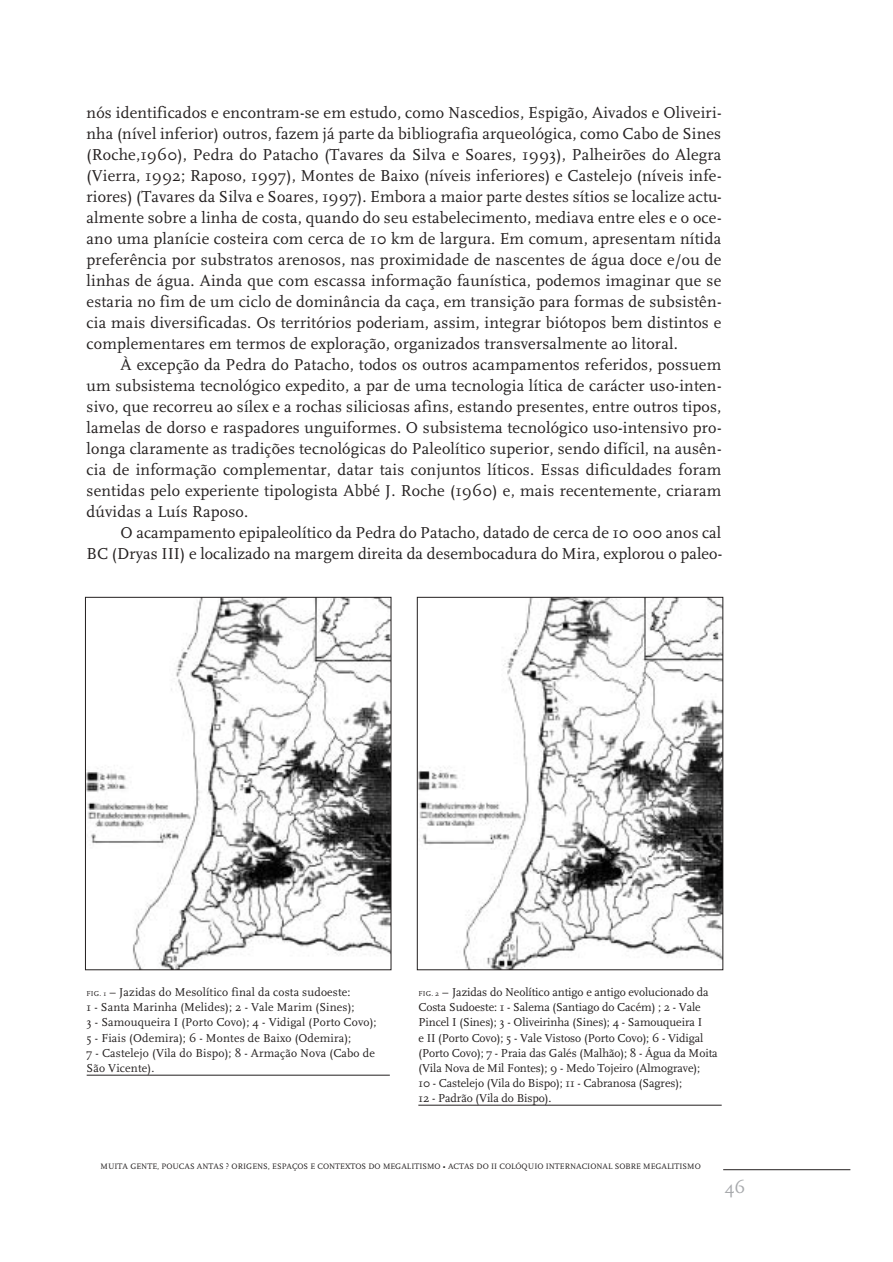
<style>
.page{position:relative;width:893px;height:1262px;background:#fff}
.page>*{position:absolute;margin:0;border:0;box-sizing:border-box;transform-origin:0 0}
.t1{font:18px "FF Scala";color:#a7a9ac}
.t2{font:16.5px/21px "FF Scala";letter-spacing:.005em;color:#231f1f;text-align:justify}
.t3{font:12px/15px "FF Scala";letter-spacing:-.005em;color:#231f1f}
.t4{font:8.25px "FF Scala";color:#231f1f}
.s1{font-size:7.5px}
</style>
<div class="page">
<hr style="left:723px;top:1169px;width:127px;height:1px;background:#231f1f">
<img style="left:87px;top:599px;width:302px;height:369px">
<div style="left:85px;top:597px;width:306px;height:373px;border:1px solid #231f1f"></div>
<img style="left:419px;top:599px;width:302px;height:369px">
<div style="left:417px;top:597px;width:306px;height:373px;border:1px solid #231f1f"></div>
<hr style="left:87px;top:1074px;width:303px;height:1px;background:#231f1f">
<hr style="left:418px;top:1104px;width:303px;height:1px;background:#231f1f">
<p class="t2" style="left:87px;top:103px;width:636px">nós identificados e encontram-se em estudo, como Nascedios, Espigão, Aivados e Oliveiri&shy;nha (nível inferior) outros, fazem já parte da bibliografia arqueológica, como Cabo de Sines (Roche,1960), Pedra do Patacho (Tavares da Silva e Soares, 1993), Palheirões do Alegra (Vierra, 1992; Raposo, 1997), Montes de Baixo (níveis inferiores) e Castelejo (níveis infe&shy;riores) (Tavares da Silva e Soares, 1997). Embora a maior parte destes sítios se localize actu&shy;almente sobre a linha de costa, quando do seu estabelecimento, mediava entre eles e o oce&shy;ano uma planície costeira com cerca de 10 km de largura. Em comum, apresentam nítida preferência por substratos arenosos, nas proximidade de nascentes de água doce e/ou de linhas de água. Ainda que com escassa informação faunística, podemos imaginar que se estaria no fim de um ciclo de dominância da caça, em transição para formas de subsistên&shy;cia mais diversificadas. Os territórios poderiam, assim, integrar biótopos bem distintos e complementares em termos de exploração, organizados transversalmente ao litoral.</p>
<p class="t2" style="left:87px;top:355px;width:636px;text-indent:34px">À excepção da Pedra do Patacho, todos os outros acampamentos referidos, possuem um subsistema tecnológico expedito, a par de uma tecnologia lítica de carácter uso-inten&shy;sivo, que recorreu ao sílex e a rochas siliciosas afins, estando presentes, entre outros tipos, lamelas de dorso e raspadores unguiformes. O subsistema tecnológico uso-intensivo pro&shy;longa claramente as tradições tecnológicas do Paleolítico superior, sendo difícil, na ausên&shy;cia de informação complementar, datar tais conjuntos líticos. Essas dificuldades foram sentidas pelo experiente tipologista Abbé J. Roche (1960) e, mais recentemente, criaram dúvidas a Luís Raposo.</p>
<p class="t2" style="left:87px;top:523px;width:637px;text-align:right">O acampamento epipaleolítico da Pedra do Patacho, datado de cerca de 10 000 anos cal<br>BC (Dryas III) e localizado na margem direita da desembocadura do Mira, explorou o paleo-</p>
<p class="t3" style="left:87px;top:986px;width:291px"><span class="s1">FIG. 1</span> – Jazidas do Mesolítico final da costa sudoeste:<br>1 - Santa Marinha (Melides); 2 - Vale Marim (Sines);<br>3 - Samouqueira I (Porto Covo); 4 - Vidigal (Porto Covo); 5 - Fiais (Odemira); 6 - Montes de Baixo (Odemira);<br>7 - Castelejo (Vila do Bispo); 8 - Armação Nova (Cabo de São Vicente).</p>
<p class="t3" style="left:418px;top:986px;width:301px"><span class="s1">FIG. 2</span> – Jazidas do Neolítico antigo e antigo evolucionado da Costa Sudoeste: 1 - Salema (Santiago do Cacém) ; 2 - Vale Pincel I (Sines); 3 - Oliveirinha (Sines); 4 - Samouqueira I<br>e II (Porto Covo); 5 - Vale Vistoso (Porto Covo); 6 - Vidigal (Porto Covo); 7 - Praia das Galés (Malhão); 8 - Água da Moita (Vila Nova de Mil Fontes); 9 - Medo Tojeiro (Almograve);<br>10 - Castelejo (Vila do Bispo); 11 - Cabranosa (Sagres);<br>12 - Padrão (Vila do Bispo).</p>
<p class="t4" style="left:101px;top:1163px;width:601px">MUITA GENTE, POUCAS ANTAS ? ORIGENS, ESPAÇOS E CONTEXTOS DO MEGALITISMO • ACTAS DO II COLÓQUIO INTERNACIONAL SOBRE MEGALITISMO</p>
<p class="t1" style="left:724px;top:1179px;width:22px">46</p>
</div>
